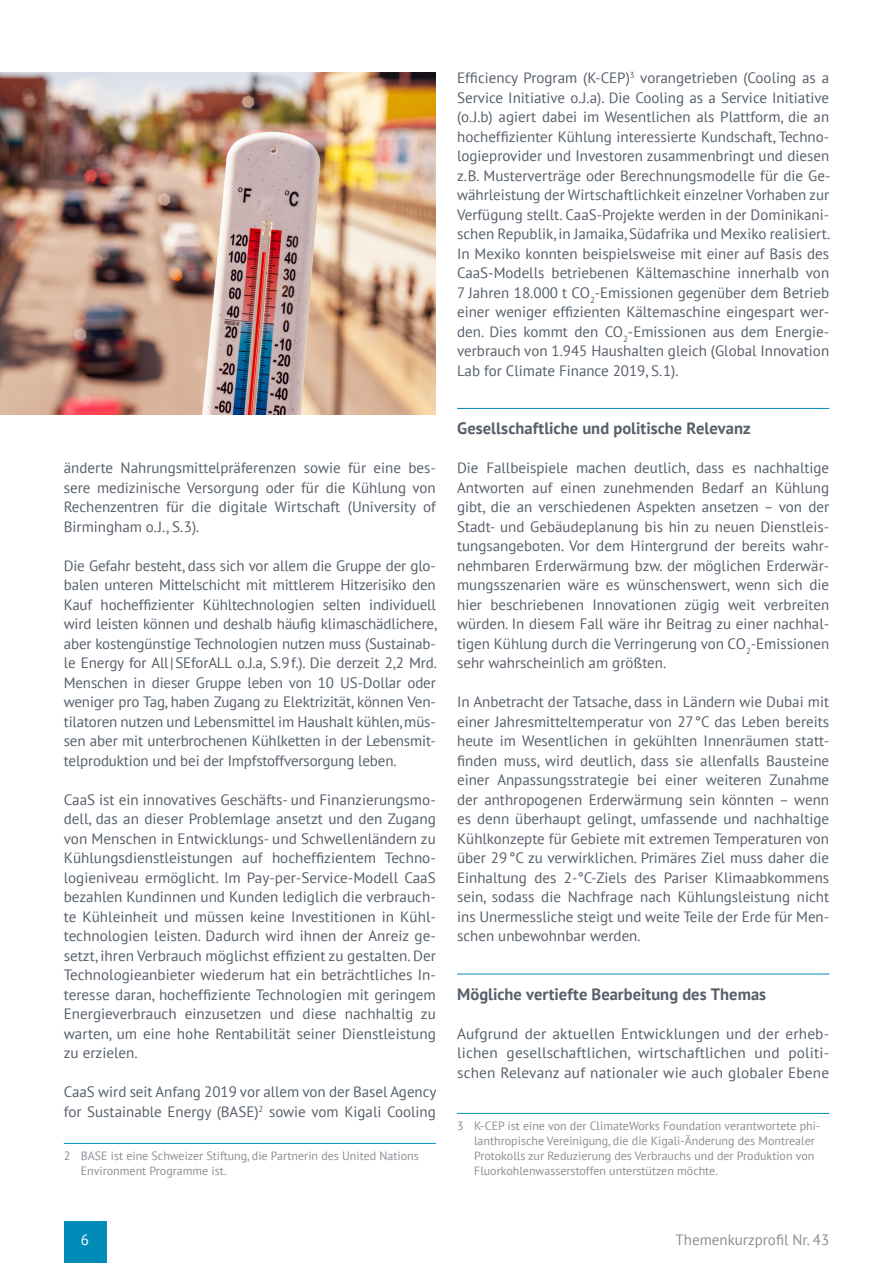
<style>
.page{position:relative;width:893px;height:1263px;background:#fff}
.page>*{position:absolute;margin:0;border:0;box-sizing:border-box;transform-origin:0 0}
.Ü_1{font:700 16.5px "PT Sans";color:#565f6a}
.Textkörper{font:15px/19.5px "PT Sans";color:#565f6a;text-align:justify}
.t1{font:15px "PT Sans";color:#8d8d96}
.t2{font:15px "PT Sans";color:#fff}
.Fußnote{font:12px/15px "PT Sans";color:#8d8d96}
</style>
<div class="page">
<div style="left:64px;top:1221px;width:42px;height:42px;background:#008cb9"></div>
<hr style="left:64px;top:1143px;width:372px;height:1px;background:#008cb9">
<hr style="left:457px;top:408px;width:372px;height:1px;background:#008cb9">
<hr style="left:457px;top:974px;width:372px;height:1px;background:#008cb9">
<hr style="left:457px;top:1113px;width:372px;height:1px;background:#008cb9">
<img style="left:0;top:72px;width:436px;height:343px">
<p class="Textkörper" style="left:64px;top:458px;width:374px">änderte Nahrungsmittelpräferenzen sowie für eine bes&shy;sere medizinische Versorgung oder für die Kühlung von Rechenzentren für die digitale Wirtschaft (University of Birmingham o.J., S.3).</p>
<p class="Textkörper" style="left:64px;top:555px;width:375px">Die Gefahr besteht, dass sich vor allem die Gruppe der glo&shy;balen unteren Mittelschicht mit mittlerem Hitzerisiko den Kauf hocheffizienter Kühltechnologien selten individuell wird leisten können und deshalb häufig klimaschädlichere, aber kostengünstige Technologien nutzen muss (Sustainab&shy;le Energy for All|SEforALL o.J.a, S.9f.). Die derzeit 2,2 Mrd.<br>Menschen in dieser Gruppe leben von 10 US-Dollar oder weniger pro Tag, haben Zugang zu Elektrizität, können Ven&shy;tilatoren nutzen und Lebensmittel im Haushalt kühlen, müs&shy;sen aber mit unterbrochenen Kühlketten in der Lebensmit&shy;telproduktion und bei der Impfstoffversorgung leben.</p>
<p class="Textkörper" style="left:64px;top:789px;width:374px">CaaS ist ein innovatives Geschäfts- und Finanzierungsmo&shy;dell, das an dieser Problemlage ansetzt und den Zugang von Menschen in Entwicklungs- und Schwellenländern zu Kühlungsdienstleistungen auf hocheffizientem Techno&shy;logieniveau ermöglicht. Im Pay-per-Service-Modell CaaS bezahlen Kundinnen und Kunden lediglich die verbrauch&shy;te Kühleinheit und müssen keine Investitionen in Kühl&shy;technologien leisten. Dadurch wird ihnen der Anreiz ge&shy;setzt, ihren Verbrauch möglichst effizient zu gestalten. Der Technologieanbieter wiederum hat ein beträchtliches In&shy;teresse daran, hocheffiziente Technologien mit geringem Energieverbrauch einzusetzen und diese nachhaltig zu warten, um eine hohe Rentabilität seiner Dienstleistung zu erzielen.</p>
<p class="Textkörper" style="left:64px;top:1082px;width:374px">CaaS wird seit Anfang 2019 vor allem von der Basel Agency for Sustainable Energy (BASE)<sup>2</sup> sowie vom Kigali Cooling</p>
<p class="Fußnote" style="left:81px;top:1148px;width:339px;text-indent:-17px">2 BASE ist eine Schweizer Stiftung, die Partnerin des United Nations<br>Environment Programme ist.</p>
<p class="Textkörper" style="left:457px;top:68px;width:375px">Efficiency Program (K-CEP)<sup>3</sup> vorangetrieben (Cooling as a Service Initiative o.J.a). Die Cooling as a Service Initiative (o.J.b) agiert dabei im Wesentlichen als Plattform, die an hocheffizienter Kühlung interessierte Kundschaft, Techno&shy;logieprovider und Investoren zusammenbringt und diesen z.B. Musterverträge oder Berechnungsmodelle für die Ge&shy;währleistung der Wirtschaftlichkeit einzelner Vorhaben zur Verfügung stellt. CaaS-Projekte werden in der Dominikani&shy;schen Republik, in Jamaika, Südafrika und Mexiko realisiert.<br>In Mexiko konnten beispielsweise mit einer auf Basis des CaaS-Modells betriebenen Kältemaschine innerhalb von 7 Jahren 18.000 t CO<sub>2</sub>-Emissionen gegenüber dem Betrieb einer weniger effizienten Kältemaschine eingespart wer&shy;den. Dies kommt den CO<sub>2</sub>-Emissionen aus dem Energie&shy;verbrauch von 1.945 Haushalten gleich (Global Innovation Lab for Climate Finance 2019, S.1).</p>
<p class="Ü_1" style="left:457px;top:418px;width:295px">Gesellschaftliche und politische Relevanz</p>
<p class="Textkörper" style="left:457px;top:458px;width:374px">Die Fallbeispiele machen deutlich, dass es nachhaltige Antworten auf einen zunehmenden Bedarf an Kühlung gibt, die an verschiedenen Aspekten ansetzen – von der Stadt- und Gebäudeplanung bis hin zu neuen Dienstleis&shy;tungsangeboten. Vor dem Hintergrund der bereits wahr&shy;nehmbaren Erderwärmung bzw. der möglichen Erderwär&shy;mungsszenarien wäre es wünschenswert, wenn sich die hier beschriebenen Innovationen zügig weit verbreiten würden. In diesem Fall wäre ihr Beitrag zu einer nachhal&shy;tigen Kühlung durch die Verringerung von CO<sub>2</sub>-Emissionen sehr wahrscheinlich am größten.</p>
<p class="Textkörper" style="left:457px;top:692px;width:374px">In Anbetracht der Tatsache, dass in Ländern wie Dubai mit einer Jahresmitteltemperatur von 27°C das Leben bereits heute im Wesentlichen in gekühlten Innenräumen statt&shy;finden muss, wird deutlich, dass sie allenfalls Bausteine einer Anpassungsstrategie bei einer weiteren Zunahme der anthropogenen Erderwärmung sein könnten – wenn es denn überhaupt gelingt, umfassende und nachhaltige Kühlkonzepte für Gebiete mit extremen Temperaturen von über 29°C zu verwirklichen. Primäres Ziel muss daher die Einhaltung des 2-°C-Ziels des Pariser Klimaabkommens sein, sodass die Nachfrage nach Kühlungsleistung nicht ins Unermessliche steigt und weite Teile der Erde für Men&shy;schen unbewohnbar werden.</p>
<p class="Ü_1" style="left:457px;top:983px;width:311px">Mögliche vertiefte Bearbeitung des Themas</p>
<p class="Textkörper" style="left:457px;top:1023px;width:374px">Aufgrund der aktuellen Entwicklungen und der erheb&shy;lichen gesellschaftlichen, wirtschaftlichen und politi&shy;schen Relevanz auf nationaler wie auch globaler Ebene</p>
<p class="Fußnote" style="left:474px;top:1118px;width:348px;text-indent:-17px">3 K-CEP ist eine von der ClimateWorks Foundation verantwortete phi&shy;lanthropische Vereinigung, die die Kigali-Änderung des Montrealer Protokolls zur Reduzierung des Verbrauchs und der Produktion von Fluorkohlenwasserstoffen unterstützen möchte.</p>
<p class="t2" style="left:81px;top:1230px;width:10px">6</p>
<p class="t1" style="left:675px;top:1230px;width:155px">Themenkurzprofil Nr. 43</p>
</div>
